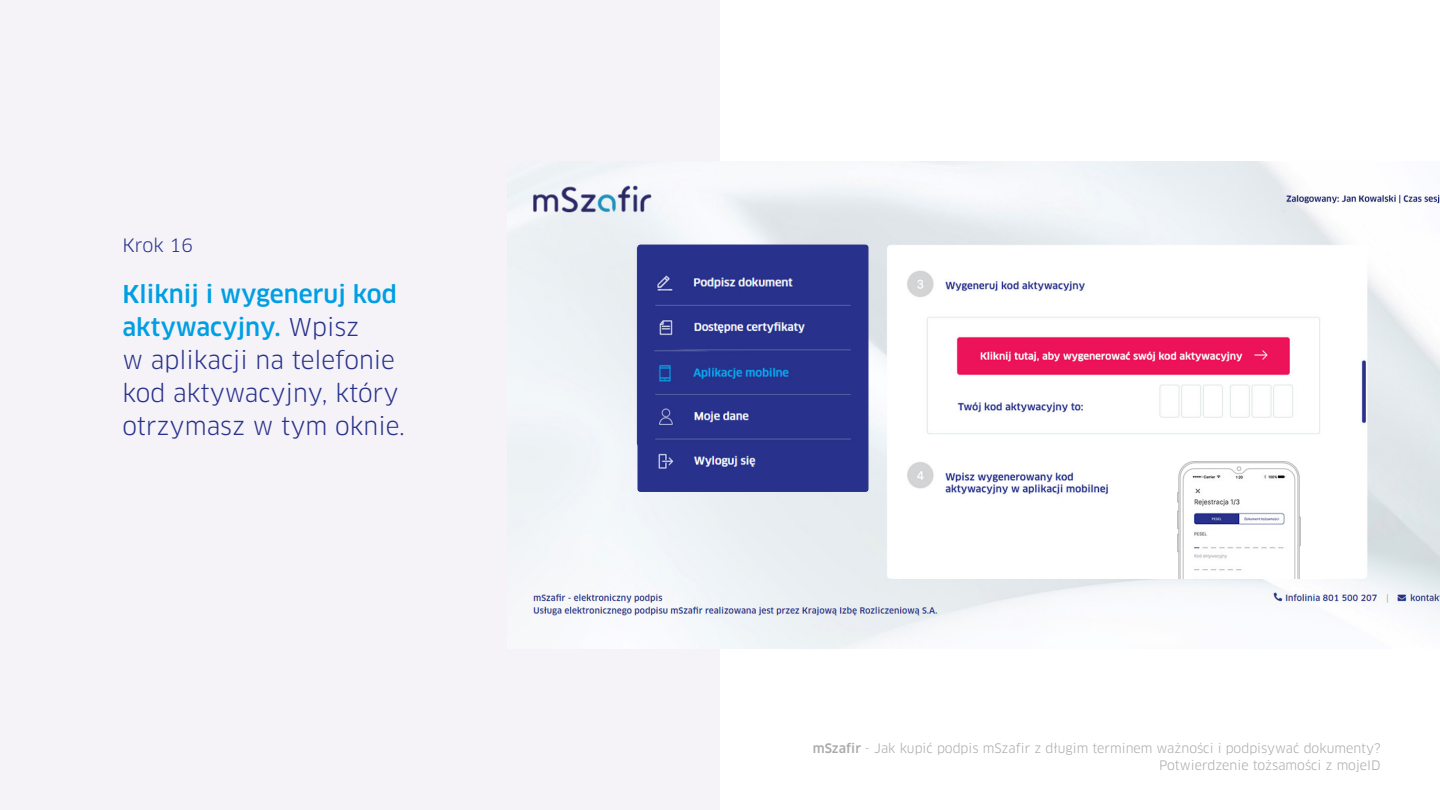
<style>
.page{position:relative;width:1440px;height:810px;background:#fff}
.page>*{position:absolute;margin:0;border:0;box-sizing:border-box;transform-origin:0 0}
.t1{font:24px/33px "Clan Pro";color:#28328c}
.t2{font:18px "Clan Pro";color:#28328c}
.t3{font:12.75px/16.5px "Clan Pro";color:#aaa;text-align:right}
.s1{font-weight:500;color:#009fe3}
.s2{font-weight:500}
</style>
<div class="page">
<div style="left:0;top:0;width:720px;height:810px;background:#f5f3f8"></div>
<img style="left:518px;top:162px;width:922px;height:486px">
<div style="left:637px;top:245px;width:231px;height:247px;background:#29328b;border-radius:3px"></div>
<img style="left:654px;top:275px;width:197px;height:194px">
<div style="left:1142px;top:453px;width:194px;height:125px;background:#fff"></div>
<img style="left:1178px;top:461px;width:123px;height:117px">
<h2 class="t2" style="left:122px;top:235px;width:72px">Krok 16</h2>
<h1 class="t1" style="left:122px;top:277px;width:284px"><span class="s1">Kliknij i wygeneruj kod aktywacyjny.</span> Wpisz<br>w aplikacji na telefonie kod aktywacyjny, który otrzymasz w tym oknie.</h1>
<p class="t3" style="left:813px;top:740px;width:569px"><span class="s2">mSzafir</span> - Jak kupić podpis mSzafir z długim terminem ważności i podpisywać dokumenty?<br>Potwierdzenie tożsamości z mojeID</p>
</div>
